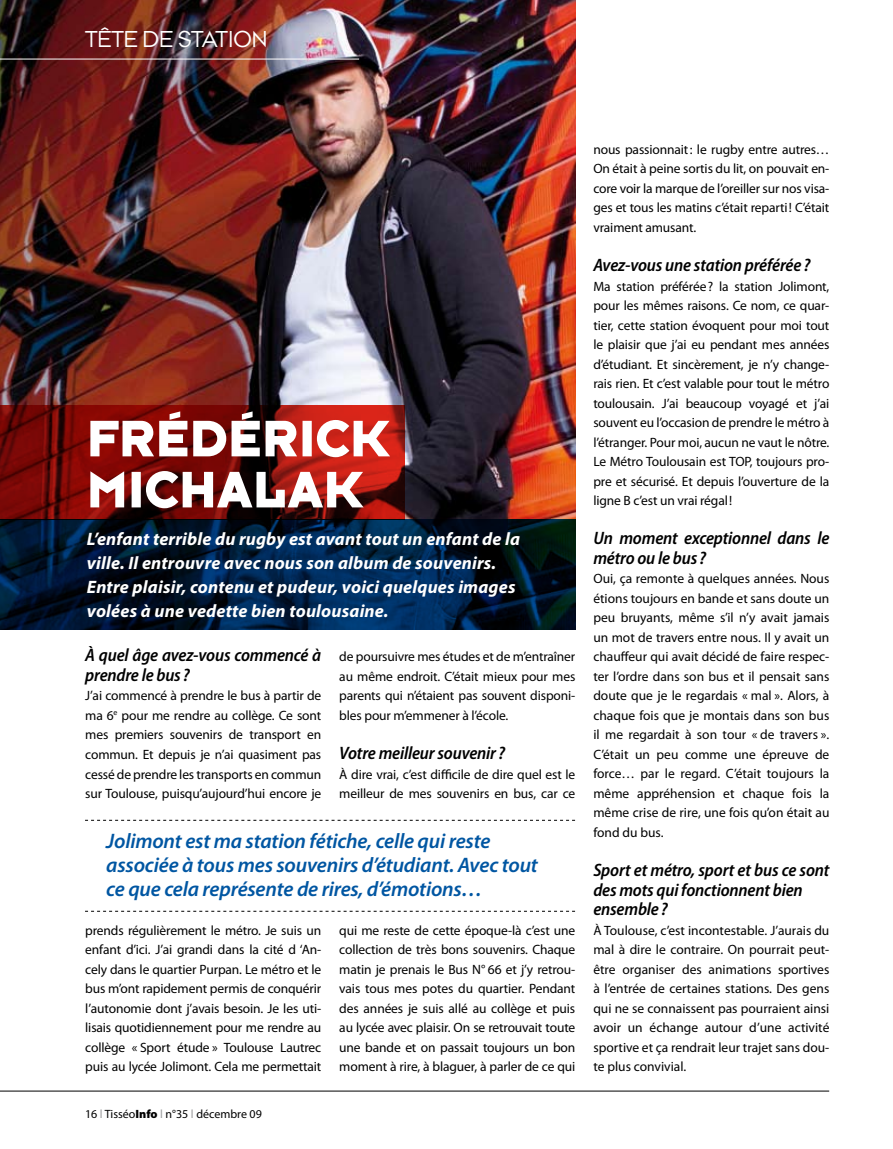
<style>
.page{position:relative;width:893px;height:1149px;background:#fff}
.page>*{position:absolute;margin:0;border:0;box-sizing:border-box;transform-origin:0 0}
.t1{font:53.25px/51px "Typeface Six";color:#fff}
.t2{font:24px "Typeface Seven";color:#fff}
.t3{font:italic 600 21px/24px "Myriad Pro";letter-spacing:-.01em;color:#0056a2}
.t4{font:italic 600 semi-condensed 18px/19.5px "Myriad Pro";letter-spacing:-.01em;color:#000}
.t5{font:italic 700 18px/24px "Myriad Pro";letter-spacing:.01em;color:#fff}
.t6{font:13.5px/19.5px "Myriad Pro";letter-spacing:-.01em;color:#000;text-align:justify}
.t7{font:12px "Myriad Pro";color:#000}
.s1{color:#9c9d9f}
.s2{font-weight:900}
</style>
<div class="page">
<hr style="left:0;top:1090px;width:829px;height:1px;background:#000">
<img style="left:0;top:0;width:575px;height:519px">
<svg style="left:0;top:519px;width:575px;height:110px;background:#001a37"></svg>
<svg style="left:0;top:405px;width:405px;height:114px;background:#790d09"></svg>
<svg style="left:85px;top:819px;width:490px;height:1px"></svg>
<svg style="left:85px;top:910px;width:490px;height:1px"></svg>
<hr style="left:0;top:59px;width:359px;height:1px;background:#fff">
<h2 class="t2" style="left:85px;top:25px;width:184px">TÊTE DE STATION</h2>
<h1 class="t1" style="left:87px;top:413px;width:275px">FRÉDÉRICK<br>MICHALAK</h1>
<h3 class="t5" style="left:87px;top:526px;width:435px">L’enfant terrible du rugby est avant tout un enfant de la ville. Il entrouvre avec nous son album de souvenirs.<br>Entre plaisir, contenu et pudeur, voici quelques images volées à une vedette bien toulousaine.</h3>
<h3 class="t4" style="left:85px;top:645px;width:238px">À quel âge avez-vous commencé à prendre le bus?</h3>
<p class="t6" style="left:85px;top:685px;width:238px">J’ai commencé à prendre le bus à partir de ma 6<sup>e</sup> pour me rendre au collège. Ce sont mes premiers souvenirs de transport en commun. Et depuis je n’ai quasiment pas cessé de prendre les transports en commun sur Toulouse, puisqu’aujourd’hui encore je</p>
<p class="t6" style="left:339px;top:646px;width:238px">de poursuivre mes études et de m’entraîner au même endroit. C’était mieux pour mes parents qui n’étaient pas souvent disponi&shy;bles pour m’emmener à l’école.</p>
<h3 class="t4" style="left:339px;top:743px;width:167px">Votre meilleur souvenir?</h3>
<p class="t6" style="left:339px;top:763px;width:238px">À dire vrai, c’est difficile de dire quel est le meilleur de mes souvenirs en bus, car ce</p>
<h3 class="t3" style="left:106px;top:827px;width:433px">Jolimont est ma station fétiche, celle qui reste associée à tous mes souvenirs d’étudiant. Avec tout ce que cela représente de rires, d’émotions…</h3>
<p class="t6" style="left:85px;top:919px;width:238px">prends régulièrement le métro. Je suis un enfant d’ici. J’ai grandi dans la cité d ‘An&shy;cely dans le quartier Purpan. Le métro et le bus m’ont rapidement permis de conquérir l’autonomie dont j’avais besoin. Je les uti&shy;lisais quotidiennement pour me rendre au collège « Sport étude » Toulouse Lautrec puis au lycée Jolimont. Cela me permettait</p>
<p class="t7" style="left:85px;top:1105px;width:178px">16 <span class="s1">l</span> Tisséo<span class="s2">Info</span> <span class="s1">l</span> n°35 <span class="s1">l</span> décembre 09</p>
<p class="t6" style="left:339px;top:919px;width:238px">qui me reste de cette époque-là c’est une collection de très bons souvenirs. Chaque matin je prenais le Bus N° 66 et j’y retrou&shy;vais tous mes potes du quartier. Pendant des années je suis allé au collège et puis au lycée avec plaisir. On se retrouvait toute une bande et on passait toujours un bon moment à rire, à blaguer, à parler de ce qui</p>
<p class="t6" style="left:593px;top:139px;width:238px">nous passionnait: le rugby entre autres… On était à peine sortis du lit, on pouvait en&shy;core voir la marque de l’oreiller sur nos visa&shy;ges et tous les matins c’était reparti! C’était vraiment amusant.</p>
<h3 class="t4" style="left:593px;top:255px;width:218px">Avez-vous une station préférée?</h3>
<p class="t6" style="left:593px;top:276px;width:238px">Ma station préférée? la station Jolimont, pour les mêmes raisons. Ce nom, ce quar&shy;tier, cette station évoquent pour moi tout le plaisir que j’ai eu pendant mes années d’étudiant. Et sincèrement, je n’y change&shy;rais rien. Et c’est valable pour tout le métro toulousain. J’ai beaucoup voyagé et j’ai souvent eu l’occasion de prendre le métro à l’étranger. Pour moi, aucun ne vaut le nôtre.<br>Le Métro Toulousain est TOP, toujours pro&shy;pre et sécurisé. Et depuis l’ouverture de la ligne B c’est un vrai régal!</p>
<h3 class="t4" style="left:593px;top:528px;width:238px">Un moment exceptionnel dans le métro ou le bus?</h3>
<p class="t6" style="left:593px;top:568px;width:238px">Oui, ça remonte à quelques années. Nous étions toujours en bande et sans doute un peu bruyants, même s’il n’y avait jamais un mot de travers entre nous. Il y avait un chauffeur qui avait décidé de faire respec&shy;ter l’ordre dans son bus et il pensait sans doute que je le regardais « mal ». Alors, à chaque fois que je montais dans son bus il me regardait à son tour « de travers ».<br>C’était un peu comme une épreuve de force… par le regard. C’était toujours la même appréhension et chaque fois la même crise de rire, une fois qu’on était au fond du bus.</p>
<h3 class="t4" style="left:593px;top:860px;width:238px">Sport et métro, sport et bus ce sont des mots qui fonctionnent bien ensemble?</h3>
<p class="t6" style="left:593px;top:919px;width:238px">À Toulouse, c’est incontestable. J’aurais du mal à dire le contraire. On pourrait peut&shy;être organiser des animations sportives à l’entrée de certaines stations. Des gens qui ne se connaissent pas pourraient ainsi avoir un échange autour d’une activité sportive et ça rendrait leur trajet sans dou&shy;te plus convivial.</p>
</div>
